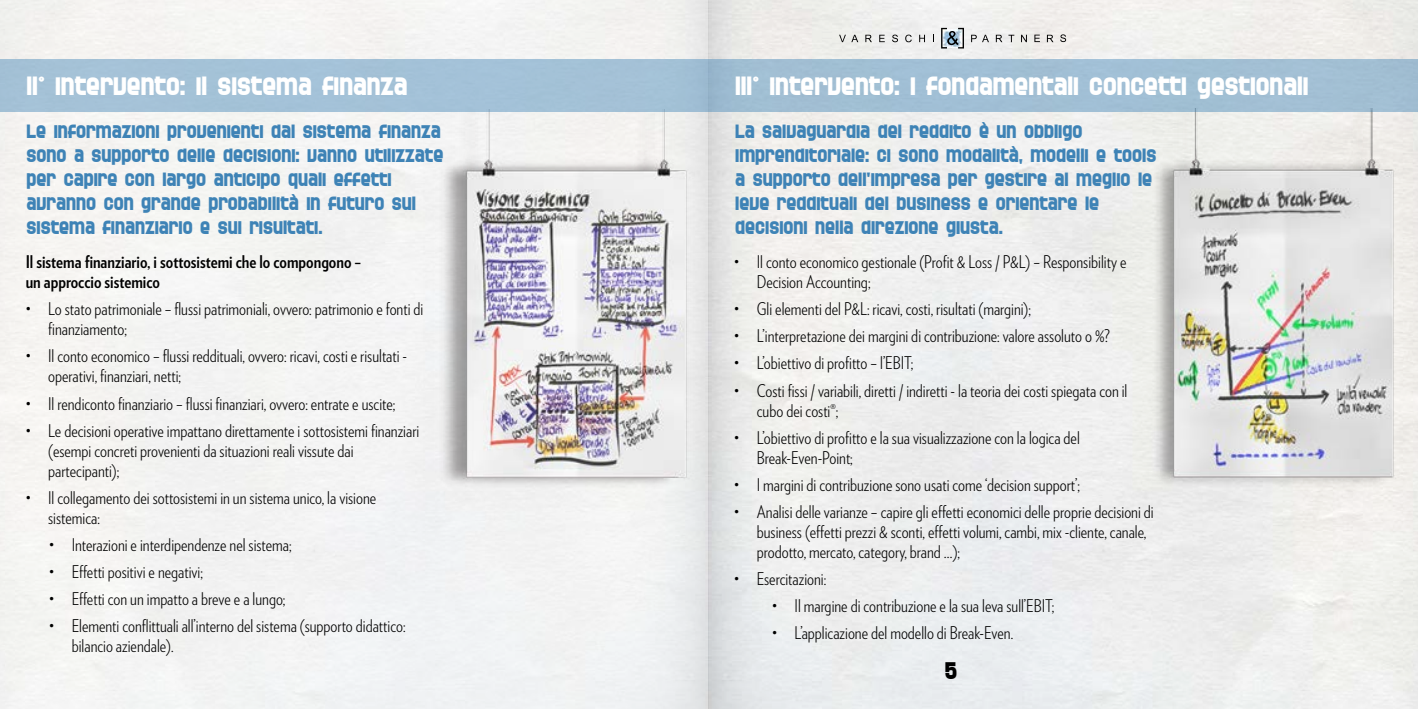
<style>
.page{position:relative;width:1418px;height:709px;background:#fff}
.page>*{position:absolute;margin:0;border:0;box-sizing:border-box;transform-origin:0 0}
.t1{font:700 27.5px "SF Speedwaystar";color:#fff}
.t2{font:700 25px "SF Speedwaystar";color:#000}
.t3{font:700 20px/24px "SF Speedwaystar";color:#3e83b6}
.t4{font:300 17.5px/20px "Verlag Condensed";color:#000}
.t5{font:700 17.5px/20px "Verlag Condensed";color:#000}
</style>
<div class="page">
<img style="left:0;top:0;width:1417px;height:709px">
<svg style="left:839px;top:35px;width:19px;height:7px"></svg>
<svg style="left:865px;top:35px;width:7px;height:7px"></svg>
<svg style="left:879px;top:35px;width:5px;height:7px"></svg>
<svg style="left:892px;top:35px;width:6px;height:7px"></svg>
<svg style="left:905px;top:35px;width:6px;height:7px"></svg>
<svg style="left:919px;top:35px;width:6px;height:7px"></svg>
<svg style="left:971px;top:35px;width:5px;height:7px"></svg>
<svg style="left:982px;top:35px;width:7px;height:7px"></svg>
<svg style="left:995px;top:35px;width:7px;height:7px"></svg>
<svg style="left:1008px;top:35px;width:6px;height:7px"></svg>
<svg style="left:1021px;top:35px;width:5px;height:7px"></svg>
<svg style="left:1034px;top:35px;width:5px;height:7px"></svg>
<svg style="left:1046px;top:35px;width:7px;height:7px"></svg>
<svg style="left:1060px;top:34px;width:6px;height:8px"></svg>
<svg style="left:941px;top:28px;width:23px;height:21px"></svg>
<img style="left:423px;top:111px;width:306px;height:396px">
<img style="left:1130px;top:111px;width:287px;height:396px">
<div style="left:0;top:59px;width:709px;height:52px;background:#a4c2d7"></div>
<div style="left:709px;top:59px;width:708px;height:52px;background:#a1bfd4"></div>
<h1 class="t1" style="left:27px;top:70px;width:382px">1I° INTERVENTO: IL SISTEMA FINANZA</h1>
<p class="t3" style="left:27px;top:118px;width:418px">LE INFORMAZIONI PROVENIENTI DAL SISTEMA FINANZA SONO A SUPPORTO DELLE DECISIONI: VANNO UTILIZZATE PER CAPIRE CON LARGO ANTICIPO QUALI EFFETTI AVRANNO CON GRANDE PROBABILITÀ IN FUTURO SUL SISTEMA FINANZIARIO E SUI RISULTATI.</p>
<p class="t5" style="left:26px;top:251px;width:337px">Il sistema finanziario, i sottosistemi che lo compongono – un approccio sistemico</p>
<p class="t4" style="left:48px;top:298px;width:377px;text-indent:-23px">• Lo stato patrimoniale – flussi patrimoniali, ovvero: patrimonio e fonti di finanziamento;</p>
<p class="t4" style="left:48px;top:345px;width:360px;text-indent:-23px">• Il conto economico – flussi reddituali, ovvero: ricavi, costi e risultati - operativi, finanziari, netti;</p>
<p class="t4" style="left:26px;top:392px;width:371px">• Il rendiconto finanziario – flussi finanziari, ovvero: entrate e uscite;</p>
<p class="t4" style="left:48px;top:419px;width:372px;text-indent:-23px">• Le decisioni operative impattano direttamente i sottosistemi finanziari (esempi concreti provenienti da situazioni reali vissute dai partecipanti);</p>
<p class="t4" style="left:48px;top:487px;width:329px;text-indent:-23px">• Il collegamento dei sottosistemi in un sistema unico, la visione sistemica:</p>
<p class="t4" style="left:49px;top:534px;width:244px">• Interazioni e interdipendenze nel sistema;</p>
<p class="t4" style="left:49px;top:561px;width:155px">• Effetti positivi e negativi;</p>
<p class="t4" style="left:49px;top:588px;width:238px">• Effetti con un impatto a breve e a lungo;</p>
<p class="t4" style="left:72px;top:615px;width:335px;text-indent:-23px">• Elementi conflittuali all’interno del sistema (supporto didattico: bilancio aziendale).</p>
<h1 class="t1" style="left:735px;top:70px;width:575px">1II° INTERVENTO: I FONDAMENTALI CONCETTI GESTIONALI</h1>
<p class="t3" style="left:735px;top:118px;width:423px">LA SALVAGUARDIA DEL REDDITO È UN OBBLIGO IMPRENDITORIALE: CI SONO MODALITÀ, MODELLI E TOOLS A SUPPORTO DELL’IMPRESA PER GESTIRE AL MEGLIO LE LEVE REDDITUALI DEL BUSINESS E ORIENTARE LE DECISIONI NELLA DIREZIONE GIUSTA.</p>
<p class="t4" style="left:756px;top:251px;width:371px;text-indent:-23px">• Il conto economico gestionale (Profit &amp; Loss / P&amp;L) – Responsibility e<br>Decision Accounting;</p>
<p class="t4" style="left:734px;top:298px;width:298px">• Gli elementi del P&amp;L: ricavi, costi, risultati (margini);</p>
<p class="t4" style="left:734px;top:325px;width:377px">• L’interpretazione dei margini di contribuzione: valore assoluto o %?</p>
<p class="t4" style="left:734px;top:352px;width:181px">• L’obiettivo di profitto – l’EBIT;</p>
<p class="t4" style="left:756px;top:379px;width:372px;text-indent:-23px">• Costi fissi / variabili, diretti / indiretti - la teoria dei costi spiegata con il cubo dei costi®;</p>
<p class="t4" style="left:756px;top:426px;width:324px;text-indent:-23px">• L’obiettivo di profitto e la sua visualizzazione con la logica del<br>Break-Even-Point;</p>
<p class="t4" style="left:734px;top:474px;width:347px">• I margini di contribuzione sono usati come ‘decision support’;</p>
<p class="t4" style="left:756px;top:501px;width:398px;text-indent:-23px">• Analisi delle varianze – capire gli effetti economici delle proprie decisioni di business (effetti prezzi &amp; sconti, effetti volumi, cambi, mix -cliente, canale, prodotto, mercato, category, brand …);</p>
<p class="t4" style="left:734px;top:568px;width:93px">• Esercitazioni:</p>
<p class="t4" style="left:772px;top:595px;width:284px">• Il margine di contribuzione e la sua leva sull’EBIT;</p>
<p class="t4" style="left:772px;top:622px;width:243px">• L’applicazione del modello di Break-Even.</p>
<h2 class="t2" style="left:944px;top:656px;width:14px">5</h2>
</div>
